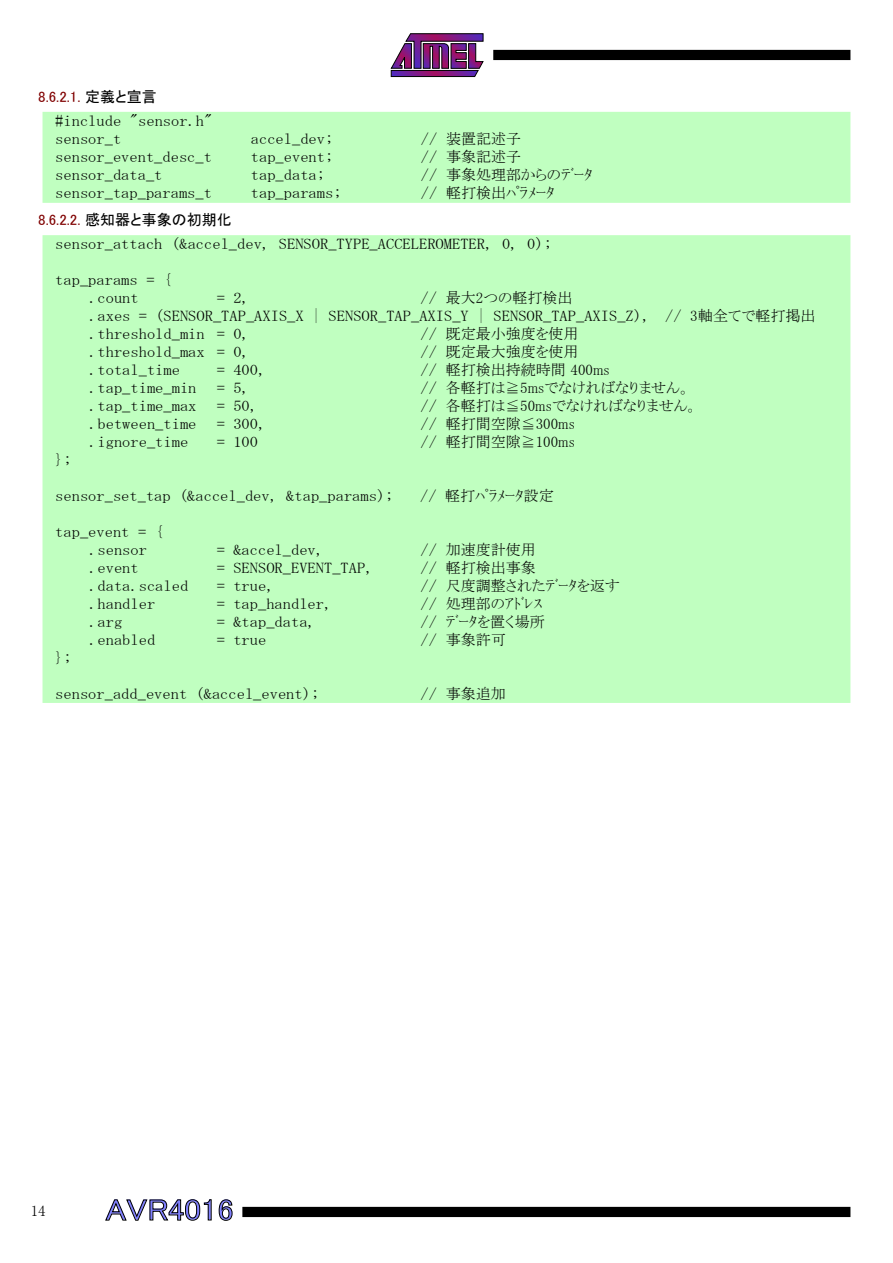
<style>
.page{position:relative;width:893px;height:1263px;background:#fff}
.page>*{position:absolute;margin:0;border:0;box-sizing:border-box;transform-origin:0 0}
.t1{font:30px "MS P Gothic";color:#8080ff;scale:1.1 1}
.t2{font:15px/18px "MS Mincho";color:#000;scale:1.1 1}
.t3{font:15px "MS P Mincho";color:#000}
.t4{font:15px "MS P Gothic";color:#000}
.t5{font:15px "MS P Gothic";color:#800000}
.s1{color:#000}
.s2{font-family:"MS Mincho"}
.s3{color:#800000}
.s4{font-family:"MS P Mincho"}
</style>
<div class="page">
<svg style="left:390px;top:33px;width:94px;height:44px"></svg>
<div style="left:493px;top:50px;width:357px;height:10px;background:#000"></div>
<div style="left:242px;top:1207px;width:608px;height:10px;background:#000"></div>
<svg style="left:105px;top:1199px;width:107px;height:22px"></svg>
<svg style="left:219px;top:1199px;width:13px;height:22px"></svg>
<div style="left:43px;top:112px;width:807px;height:91px;background:#c0ffc0"></div>
<div style="left:43px;top:235px;width:807px;height:468px;background:#c0ffc0"></div>
<p class="t5" style="left:38px;top:89px;width:120px">8.6.2.1. <span class="s1">定義と宣言</span></p>
<p class="t2" style="left:55px;top:112px;width:144px">#include "sensor.h" sensor_t</p>
<p class="t2" style="left:251px;top:130px;width:76px">accel_dev;</p>
<p class="t3" style="left:421px;top:131px;width:102px"><span class="s2">//</span> 装置記述子</p>
<p class="t2" style="left:55px;top:148px;width:144px">sensor_event_desc_t</p>
<p class="t2" style="left:251px;top:148px;width:76px">tap_event;</p>
<p class="t3" style="left:421px;top:149px;width:102px"><span class="s2">//</span> 事象記述子</p>
<p class="t2" style="left:55px;top:166px;width:99px">sensor_data_t</p>
<p class="t2" style="left:251px;top:166px;width:69px">tap_data;</p>
<p class="t3" style="left:421px;top:167px;width:173px"><span class="s2">//</span> 事象処理部からのﾃﾞｰﾀ</p>
<p class="t2" style="left:55px;top:184px;width:144px">sensor_tap_params_t</p>
<p class="t2" style="left:251px;top:184px;width:84px">tap_params;</p>
<p class="t3" style="left:421px;top:185px;width:135px"><span class="s2">//</span> 軽打検出ﾊﾟﾗﾒｰﾀ</p>
<p class="t4" style="left:38px;top:212px;width:195px"><span class="s3">8.6.2.2.</span> 感知器と事象の初期化</p>
<p class="t2" style="left:55px;top:235px;width:453px">sensor_attach (&amp;accel_dev, SENSOR_TYPE_ACCELEROMETER, 0, 0);</p>
<p class="t2" style="left:55px;top:271px;width:107px;text-align:center">tap_params = { .count</p>
<p class="t2" style="left:217px;top:289px;width:31px">= 2,</p>
<p class="t3" style="left:421px;top:290px;width:153px"><span class="s2">//</span> 最大2つの軽打検出</p>
<p class="t2" style="left:89px;top:307px;width:662px">.axes = (SENSOR_TAP_AXIS_X | SENSOR_TAP_AXIS_Y | SENSOR_TAP_AXIS_Z), // <span class="s4">3軸全てで軽打掲出</span>.threshold_min = 0,</p>
<p class="t3" style="left:421px;top:326px;width:159px"><span class="s2">//</span> 既定最小強度を使用</p>
<p class="t2" style="left:89px;top:343px;width:147px">.threshold_max = 0,</p>
<p class="t3" style="left:421px;top:344px;width:159px"><span class="s2">//</span> 既定最大強度を使用</p>
<p class="t2" style="left:89px;top:361px;width:84px">.total_time</p>
<p class="t2" style="left:217px;top:361px;width:47px">= 400,</p>
<p class="t3" style="left:421px;top:362px;width:191px"><span class="s2">//</span> 軽打検出持続時間 400ms</p>
<p class="t2" style="left:89px;top:379px;width:99px">.tap_time_min</p>
<p class="t2" style="left:217px;top:379px;width:32px">= 5,</p>
<p class="t3" style="left:421px;top:380px;width:271px"><span class="s2">//</span> 各軽打は≧5msでなければなりません。</p>
<p class="t2" style="left:89px;top:397px;width:99px">.tap_time_max</p>
<p class="t2" style="left:217px;top:397px;width:39px">= 50,</p>
<p class="t3" style="left:421px;top:398px;width:279px"><span class="s2">//</span> 各軽打は≦50msでなければなりません。</p>
<p class="t2" style="left:89px;top:415px;width:99px">.between_time</p>
<p class="t2" style="left:217px;top:415px;width:47px">= 300,</p>
<p class="t3" style="left:421px;top:416px;width:156px"><span class="s2">//</span> 軽打間空隙≦300ms</p>
<p class="t2" style="left:89px;top:433px;width:91px">.ignore_time</p>
<p class="t2" style="left:217px;top:433px;width:39px">= 100</p>
<p class="t3" style="left:421px;top:434px;width:156px"><span class="s2">//</span> 軽打間空隙≧100ms</p>
<p class="t2" style="left:55px;top:451px;width:16px">};</p>
<p class="t2" style="left:55px;top:487px;width:309px">sensor_set_tap (&amp;accel_dev, &amp;tap_params);</p>
<p class="t3" style="left:420px;top:488px;width:135px"><span class="s2">//</span> 軽打ﾊﾟﾗﾒｰﾀ設定</p>
<p class="t2" style="left:89px;top:523px;width:69px;text-indent:-34px">tap_event = { .sensor</p>
<p class="t2" style="left:217px;top:541px;width:99px">= &amp;accel_dev,</p>
<p class="t3" style="left:421px;top:542px;width:117px"><span class="s2">//</span> 加速度計使用</p>
<p class="t2" style="left:89px;top:559px;width:46px">.event</p>
<p class="t2" style="left:217px;top:559px;width:144px">= SENSOR_EVENT_TAP,</p>
<p class="t3" style="left:421px;top:560px;width:117px"><span class="s2">//</span> 軽打検出事象</p>
<p class="t2" style="left:89px;top:577px;width:91px">.data.scaled</p>
<p class="t2" style="left:217px;top:577px;width:54px">= true,</p>
<p class="t3" style="left:421px;top:578px;width:201px"><span class="s2">//</span> 尺度調整されたﾃﾞｰﾀを返す</p>
<p class="t2" style="left:89px;top:595px;width:61px">.handler</p>
<p class="t2" style="left:217px;top:595px;width:106px">= tap_handler,</p>
<p class="t3" style="left:421px;top:596px;width:123px"><span class="s2">//</span> 処理部のｱﾄﾞﾚｽ</p>
<p class="t2" style="left:89px;top:613px;width:31px">.arg</p>
<p class="t2" style="left:217px;top:613px;width:91px">= &amp;tap_data,</p>
<p class="t3" style="left:421px;top:614px;width:126px"><span class="s2">//</span> ﾃﾞｰﾀを置く場所</p>
<p class="t2" style="left:89px;top:631px;width:61px">.enabled</p>
<p class="t2" style="left:217px;top:631px;width:46px">= true</p>
<p class="t3" style="left:421px;top:632px;width:87px"><span class="s2">//</span> 事象許可</p>
<p class="t2" style="left:55px;top:649px;width:16px">};</p>
<p class="t2" style="left:55px;top:685px;width:242px">sensor_add_event (&amp;accel_event);</p>
<p class="t3" style="left:421px;top:686px;width:87px"><span class="s2">//</span> 事象追加</p>
<p class="t3" style="left:31px;top:1203px;width:16px">14</p>
<h1 class="t1" style="left:105px;top:1195px;width:118px">AVR4016</h1>
</div>
